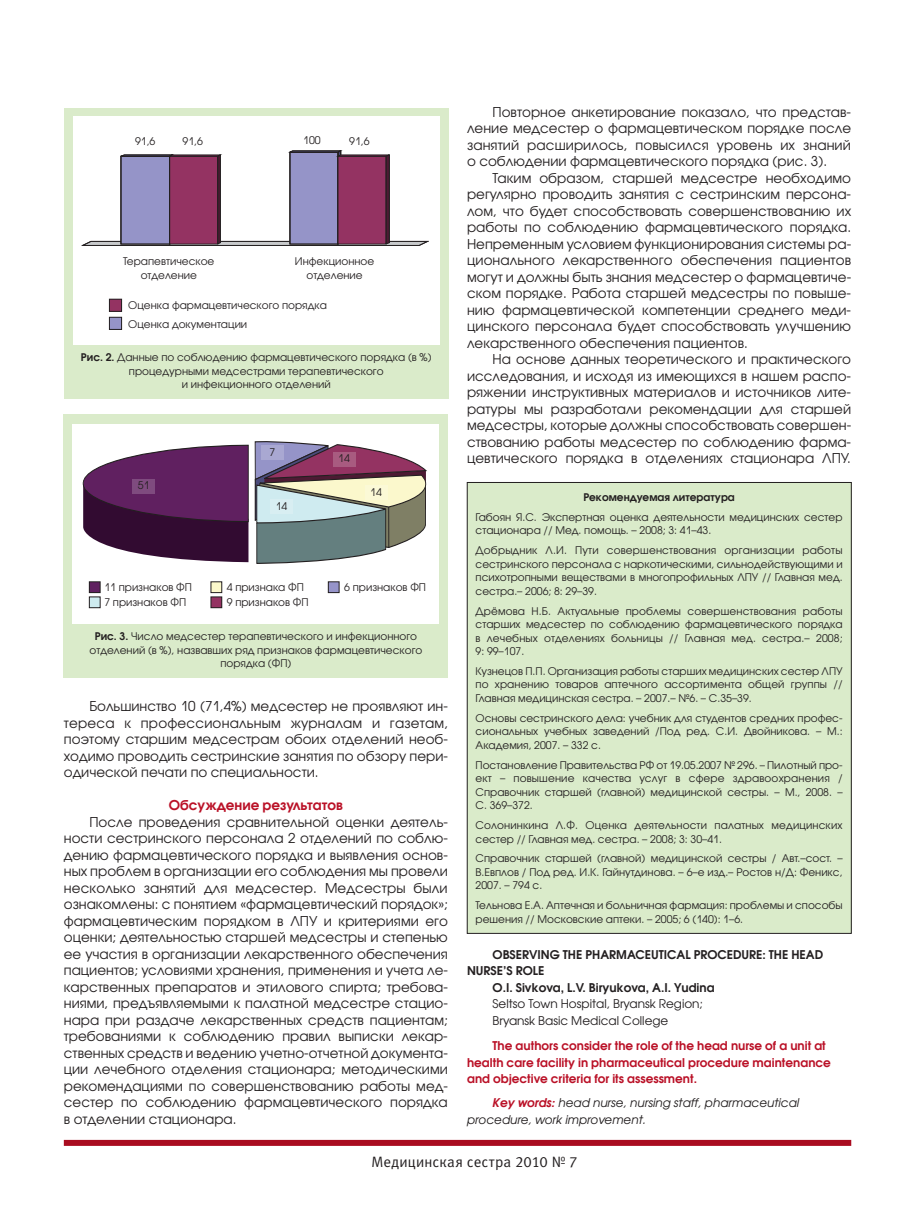
<style>
.page{position:relative;width:915px;height:1212px;background:#fff}
.page>*{position:absolute;margin:0;border:0;box-sizing:border-box;transform-origin:0 0}
.t1{font:15px "Meta C";letter-spacing:.01em;color:#231f20}
.t2{font:13.5px/16.5px "Avant Garde Gothic C";color:#231f20;text-align:justify}
.t3{font:600 13.5px "Avant Garde Gothic C";color:#ba1127}
.t4{font:600 12px/16.5px "Avant Garde Gothic C";color:#ba1127}
.t5{font:600 12px "Avant Garde Gothic C";color:#231f20}
.t6{font:italic 12px/16.5px "Avant Garde Gothic C";color:#231f20}
.t7{font:12px/16.5px "Avant Garde Gothic C";color:#231f20}
.t8{font:10.5px/13.5px "Avant Garde Gothic C";color:#231f20}
.t9{font:600 10.5px "Avant Garde Gothic C";color:#231f20}
.s1{font-weight:600}
.s2{font-weight:600;color:#ba1127}
</style>
<div class="page">
<div style="left:467px;top:482px;width:384px;height:451px;background:#daebca"></div>
<div style="left:64px;top:1140px;width:786px;height:6px;background:#a90c20"></div>
<div style="left:64px;top:108px;width:384px;height:290px;background:#daebca"></div>
<div style="left:73px;top:116px;width:366px;height:229px;background:#fff"></div>
<svg style="left:82px;top:150px;width:346px;height:96px"></svg>
<div style="left:64px;top:414px;width:384px;height:264px;background:#daebca"></div>
<div style="left:73px;top:424px;width:366px;height:200px;background:#fff"></div>
<svg style="left:83px;top:441px;width:343px;height:123px"></svg>
<div style="left:89px;top:582px;width:11px;height:11px;background:#602060"></div>
<div style="left:89px;top:581px;width:11px;height:12px;border:1px solid #231f20"></div>
<div style="left:89px;top:597px;width:11px;height:11px;background:#ceebef"></div>
<div style="left:89px;top:597px;width:11px;height:11px;border:1px solid #231f20"></div>
<div style="left:211px;top:582px;width:11px;height:11px;background:#fbf8cb"></div>
<div style="left:210px;top:581px;width:12px;height:12px;border:1px solid #231f20"></div>
<div style="left:211px;top:597px;width:11px;height:11px;background:#943362"></div>
<div style="left:210px;top:597px;width:12px;height:11px;border:1px solid #231f20"></div>
<div style="left:328px;top:582px;width:11px;height:11px;background:#9694c9"></div>
<div style="left:328px;top:581px;width:11px;height:12px;border:1px solid #231f20"></div>
<div style="left:109px;top:299px;width:12px;height:12px;background:#943362"></div>
<div style="left:109px;top:299px;width:13px;height:13px;border:1px solid #231f20"></div>
<div style="left:109px;top:317px;width:12px;height:12px;background:#9694c9"></div>
<div style="left:109px;top:317px;width:13px;height:13px;border:1px solid #231f20"></div>
<div style="left:132px;top:479px;width:23px;height:14px;background:#7f4b7f"></div>
<div style="left:261px;top:445px;width:23px;height:15px;background:#a9a8d2"></div>
<div style="left:332px;top:452px;width:23px;height:14px;background:#a85b80"></div>
<div style="left:364px;top:485px;width:23px;height:15px;background:#fbf9d6"></div>
<div style="left:270px;top:499px;width:23px;height:15px;background:#d8eef2"></div>
<p class="t8" style="left:135px;top:135px;width:22px">91,6</p>
<p class="t8" style="left:182px;top:135px;width:22px">91,6</p>
<p class="t8" style="left:303px;top:133px;width:19px">100</p>
<p class="t8" style="left:349px;top:135px;width:22px">91,6</p>
<p class="t8" style="left:123px;top:255px;width:93px;text-align:center">Терапевтическое отделение</p>
<p class="t8" style="left:295px;top:255px;width:81px;text-align:center">Инфекционное отделение</p>
<p class="t8" style="left:128px;top:296px;width:200px;line-height:18.8px">Оценка фармацевтического порядка<br>Оценка документации</p>
<p class="t8" style="left:81px;top:350px;width:352px;text-align:center"><span class="s1">Рис. 2.</span> Данные по соблюдению фармацевтического порядка (в %) процедурными медсестрами терапевтического<br>и инфекционного отделений</p>
<p class="t8" style="left:138px;top:479px;width:13px">51</p>
<p class="t8" style="left:269px;top:445px;width:7px">7</p>
<p class="t8" style="left:275px;top:499px;width:13px">14</p>
<p class="t8" style="left:338px;top:452px;width:13px">14</p>
<p class="t8" style="left:370px;top:485px;width:13px">14</p>
<p class="t8" style="left:104px;top:580px;width:89px;line-height:15.3px">11 признаков ФП<br>7 признаков ФП</p>
<p class="t8" style="left:227px;top:580px;width:83px;line-height:15.3px">4 признака ФП<br>9 признаков ФП</p>
<p class="t8" style="left:344px;top:580px;width:83px">6 признаков ФП</p>
<p class="t8" style="left:90px;top:630px;width:334px;text-align:center"><span class="s1">Рис. 3.</span> Число медсестер терапевтического и инфекционного отделений (в %), назвавших ряд признаков фармацевтического порядка (ФП)</p>
<p class="t2" style="left:64px;top:698px;width:385px;text-indent:26px">Большинство 10 (71,4%) медсестер не проявляют ин&shy;тереса к профессиональным журналам и газетам, поэтому старшим медсестрам обоих отделений необ&shy;ходимо проводить сестринские занятия по обзору пери&shy;одической печати по специальности.</p>
<p class="t3" style="left:169px;top:797px;width:175px">Обсуждение результатов</p>
<p class="t2" style="left:64px;top:813px;width:385px;text-indent:26px">После проведения сравнительной оценки деятель&shy;ности сестринского персонала 2 отделений по соблю&shy;дению фармацевтического порядка и выявления основ&shy;ных проблем в организации его соблюдения мы провели несколько занятий для медсестер. Медсестры были ознакомлены: с понятием «фармацевтический порядок»; фармацевтическим порядком в ЛПУ и критериями его оценки; деятельностью старшей медсестры и степенью ее участия в организации лекарственного обеспечения пациентов; условиями хранения, применения и учета ле&shy;карственных препаратов и этилового спирта; требова&shy;ниями, предъявляемыми к палатной медсестре стацио&shy;нара при раздаче лекарственных средств пациентам; требованиями к соблюдению правил выписки лекар&shy;ственных средств и ведению учетно-отчетной документа&shy;ции лечебного отделения стационара; методическими рекомендациями по совершенствованию работы мед&shy;сестер по соблюдению фармацевтического порядка в отделении стационара.</p>
<p class="t2" style="left:467px;top:104px;width:385px;text-indent:26px">Повторное анкетирование показало, что представ&shy;ление медсестер о фармацевтическом порядке после занятий расширилось, повысился уровень их знаний о соблюдении фармацевтического порядка (рис. 3).</p>
<p class="t2" style="left:467px;top:170px;width:385px;text-indent:26px">Таким образом, старшей медсестре необходимо регулярно проводить занятия с сестринским персона&shy;лом, что будет способствовать совершенствованию их работы по соблюдению фармацевтического порядка.<br>Непременным условием функционирования системы ра&shy;ционального лекарственного обеспечения пациентов могут и должны быть знания медсестер о фармацевтиче&shy;ском порядке. Работа старшей медсестры по повыше&shy;нию фармацевтической компетенции среднего меди&shy;цинского персонала будет способствовать улучшению лекарственного обеспечения пациентов.</p>
<p class="t2" style="left:467px;top:351px;width:385px;text-indent:26px">На основе данных теоретического и практического исследования, и исходя из имеющихся в нашем распо&shy;ряжении инструктивных материалов и источников лите&shy;ратуры мы разработали рекомендации для старшей медсестры, которые должны способствовать совершен&shy;ствованию работы медсестер по соблюдению фарма&shy;цевтического порядка в отделениях стационара ЛПУ.</p>
<p class="t9" style="left:583px;top:491px;width:153px">Рекомендуемая литература</p>
<p class="t8" style="left:475px;top:510px;width:368px">Габоян Я.С. Экспертная оценка деятельности медицинских сестер стационара // Мед. помощь. – 2008; 3: 41–43.</p>
<p class="t8" style="left:475px;top:543px;width:368px;text-align:justify">Добрыдник Л.И. Пути совершенствования организации работы сестринского персонала с наркотическими, сильнодействующими и психотропными веществами в многопрофильных ЛПУ // Главная мед. сестра.– 2006; 8: 29–39.</p>
<p class="t8" style="left:475px;top:604px;width:368px;text-align:justify">Дрёмова Н.Б. Актуальные проблемы совершенствования работы старших медсестер по соблюдению фармацевтического порядка в лечебных отделениях больницы // Главная мед. сестра.– 2008; 9: 99–107.</p>
<p class="t8" style="left:475px;top:664px;width:368px;text-align:justify">Кузнецов П.П. Организация работы старших медицинских сестер ЛПУ по хранению товаров аптечного ассортимента общей группы // Главная медицинская сестра. – 2007.– №6. – С.35–39.</p>
<p class="t8" style="left:475px;top:711px;width:368px;text-align:justify">Основы сестринского дела: учебник для студентов средних профес&shy;сиональных учебных заведений /Под ред. С.И. Двойникова. – М.:<br>Академия, 2007. – 332 с.</p>
<p class="t8" style="left:475px;top:758px;width:368px;text-align:justify">Постановление Правительства РФ от 19.05.2007 № 296. – Пилотный про&shy;ект – повышение качества услуг в сфере здравоохранения / Справочник старшей (главной) медицинской сестры. – М., 2008. – С. 369–372.</p>
<p class="t8" style="left:475px;top:818px;width:368px">Солонинкина Л.Ф. Оценка деятельности палатных медицинских сестер // Главная мед. сестра. – 2008; 3: 30–41.</p>
<p class="t8" style="left:475px;top:852px;width:368px;text-align:justify">Справочник старшей (главной) медицинской сестры / Авт.–сост. – В.Евплов / Под ред. И.К. Гайнутдинова. – 6–е изд.– Ростов н/Д: Феникс, 2007. – 794 с.</p>
<p class="t8" style="left:475px;top:899px;width:368px">Тельнова Е.А. Аптечная и больничная фармация: проблемы и способы решения // Московские аптеки. – 2005; 6 (140): 1–6.</p>
<p class="t5" style="left:492px;top:947px;width:332px">OBSERVING THE PHARMACEUTICAL PROCEDURE: THE HEAD</p>
<p class="t5" style="left:467px;top:963px;width:79px">NURSE’S ROLE</p>
<p class="t5" style="left:492px;top:980px;width:223px">O.I. Sivkova, L.V. Biryukova, A.I. Yudina</p>
<p class="t7" style="left:492px;top:995px;width:212px">Seltso Town Hospital, Bryansk Region;<br>Bryansk Basic Medical College</p>
<p class="t4" style="left:467px;top:1037px;width:365px;text-indent:26px">The authors consider the role of the head nurse of a unit at health care facility in pharmaceutical procedure maintenance and objective criteria for its assessment.</p>
<p class="t6" style="left:467px;top:1094px;width:333px;text-indent:26px"><span class="s2">Key words:</span> head nurse, nursing staff, pharmaceutical procedure, work improvement.</p>
<p class="t1" style="left:371px;top:1153px;width:207px">Медицинская сестра 2010 № 7</p>
</div>
